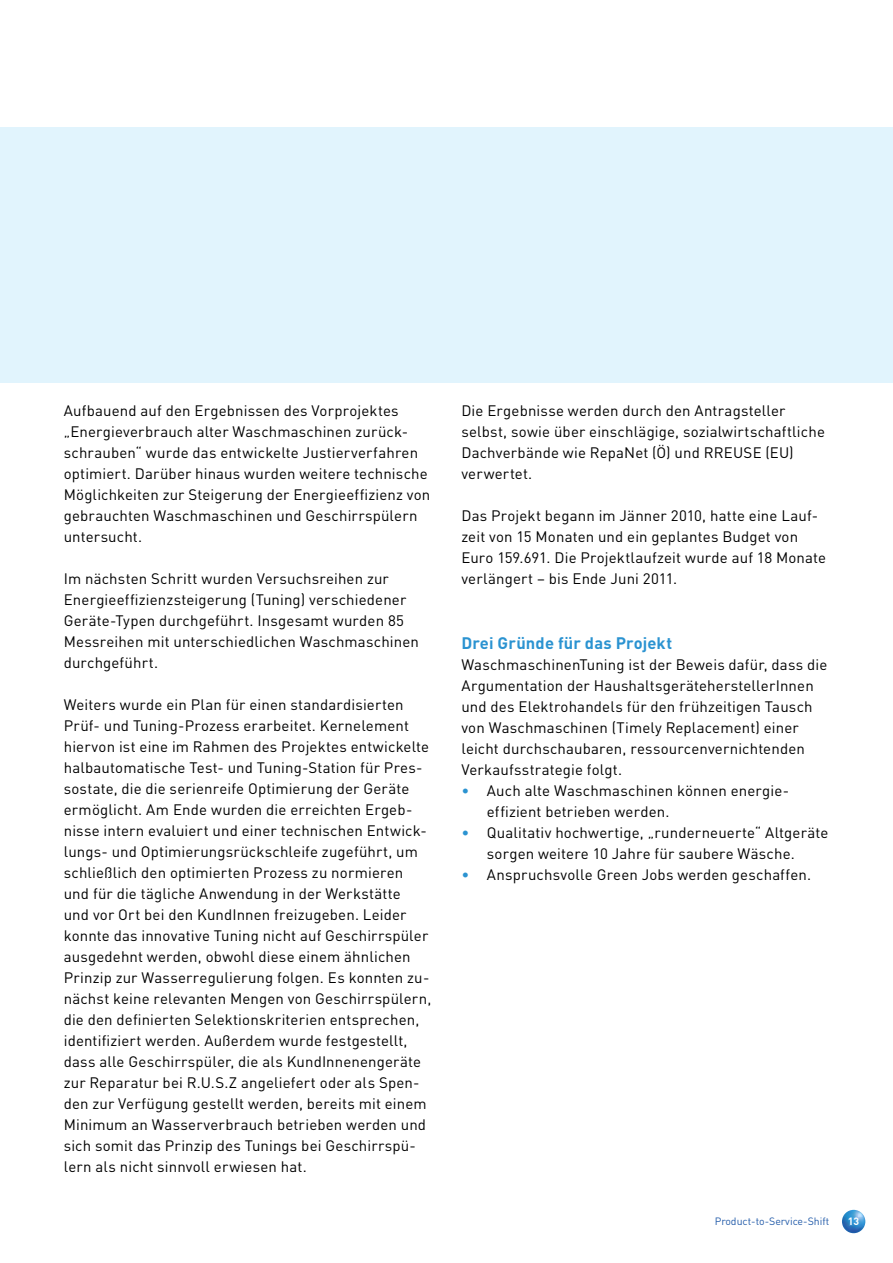
<style>
.page{position:relative;width:893px;height:1263px;background:#fff}
.page>*{position:absolute;margin:0;border:0;box-sizing:border-box;transform-origin:0 0}
.t1{font:700 16.5px "DIN";letter-spacing:.01em;color:#2b93d1}
.t2{font:15px/21px "DIN";letter-spacing:.01em;color:#000}
.t3{font:10.5px "DIN";color:#225ba9}
.t4{font:700 10.5px "DIN";color:#fff}
.s1{color:#2b93d1}
</style>
<div class="page">
<img style="left:842px;top:1210px;width:23px;height:23px;border-radius:12px">
<div style="left:0;top:128px;width:893px;height:255px;background:#e1f4fd"></div>
<p class="t2" style="left:64px;top:400px;width:368px">Aufbauend auf den Ergebnissen des Vorprojektes „Energieverbrauch alter Waschmaschinen zurück&shy;schrauben“ wurde das entwickelte Justierverfahren optimiert. Darüber hinaus wurden weitere technische Möglichkeiten zur Steigerung der Energieeffizienz von gebrauchten Waschmaschinen und Geschirrspülern untersucht.</p>
<p class="t2" style="left:64px;top:568px;width:357px">Im nächsten Schritt wurden Versuchsreihen zur Energieeffizienzsteigerung (Tuning) verschiedener Geräte-Typen durchgeführt. Insgesamt wurden 85<br>Messreihen mit unterschiedlichen Waschmaschinen durchgeführt.</p>
<p class="t2" style="left:64px;top:694px;width:369px">Weiters wurde ein Plan für einen standardisierten Prüf- und Tuning-Prozess erarbeitet. Kernelement hiervon ist eine im Rahmen des Projektes entwickelte halbautomatische Test- und Tuning-Station für Pres&shy;sostate, die die serienreife Optimierung der Geräte ermöglicht. Am Ende wurden die erreichten Ergeb&shy;nisse intern evaluiert und einer technischen Entwick&shy;lungs- und Optimierungsrückschleife zugeführt, um schließlich den optimierten Prozess zu normieren und für die tägliche Anwendung in der Werkstätte<br>und vor Ort bei den KundInnen freizugeben. Leider konnte das innovative Tuning nicht auf Geschirrspüler ausgedehnt werden, obwohl diese einem ähnlichen Prinzip zur Wasserregulierung folgen. Es konnten zu&shy;nächst keine relevanten Mengen von Geschirrspülern, die den definierten Selektionskriterien entsprechen, identifiziert werden. Außerdem wurde festgestellt, dass alle Geschirrspüler, die als KundInnenengeräte zur Reparatur bei R.U.S.Z angeliefert oder als Spen&shy;den zur Verfügung gestellt werden, bereits mit einem Minimum an Wasserverbrauch betrieben werden und sich somit das Prinzip des Tunings bei Geschirrspü&shy;lern als nicht sinnvoll erwiesen hat.</p>
<p class="t2" style="left:461px;top:400px;width:365px">Die Ergebnisse werden durch den Antragsteller selbst, sowie über einschlägige, sozialwirtschaftliche Dachverbände wie RepaNet (Ö) und RREUSE (EU) verwertet.</p>
<p class="t2" style="left:461px;top:505px;width:366px">Das Projekt begann im Jänner 2010, hatte eine Lauf&shy;zeit von 15 Monaten und ein geplantes Budget von Euro 159.691. Die Projektlaufzeit wurde auf 18 Monate verlängert – bis Ende Juni 2011.</p>
<p class="t1" style="left:461px;top:632px;width:212px">Drei Gründe für das Projekt</p>
<p class="t2" style="left:461px;top:653px;width:367px">WaschmaschinenTuning ist der Beweis dafür, dass die Argumentation der HaushaltsgeräteherstellerInnen und des Elektrohandels für den frühzeitigen Tausch von Waschmaschinen (Timely Replacement) einer leicht durchschaubaren, ressourcenvernichtenden Verkaufsstrategie folgt.</p>
<p class="t2" style="left:487px;top:779px;width:304px;text-indent:-26px"><span class="s1">•</span> Auch alte Waschmaschinen können energie&shy;effizient betrieben werden.</p>
<p class="t2" style="left:461px;top:821px;width:369px;text-align:center"><span class="s1">•</span> Qualitativ hochwertige, „runderneuerte“ Altgeräte sorgen weitere 10 Jahre für saubere Wäsche.</p>
<p class="t2" style="left:461px;top:863px;width:351px"><span class="s1">•</span> Anspruchsvolle Green Jobs werden geschaffen.</p>
<p class="t3" style="left:715px;top:1214px;width:116px">Product-to-Service-Shift</p>
<p class="t4" style="left:848px;top:1214px;width:13px">13</p>
</div>
